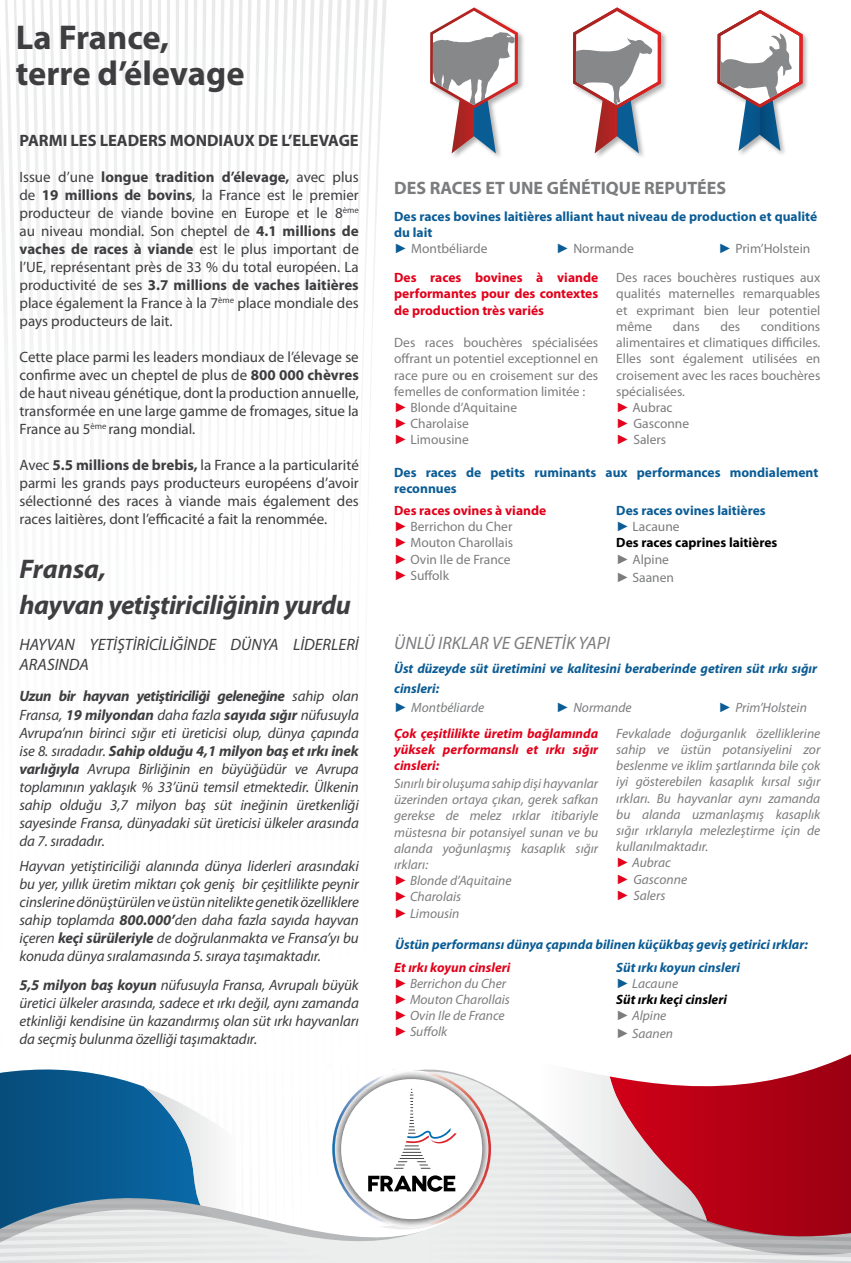
<style>
.page{position:relative;width:851px;height:1263px;background:#fff}
.page>*{position:absolute;margin:0;border:0;box-sizing:border-box;transform-origin:0 0}
.t1{font:700 34.5px/36px "Myriad Pro";color:#3e3d40}
.t2{font:italic 700 27px/36px "Myriad Pro";letter-spacing:-.02em;color:#3e3d40}
.t3{font:700 18px "Myriad Pro";color:#7b7c7e}
.t4{font:italic 18px "Myriad Pro";color:#7b7c7e}
.t5{font:italic 16.5px/19.8px "Myriad Pro";color:#3e3d40}
.t6{font:700 16.5px "Myriad Pro";color:#3e3d40}
.t7{font:italic 15px/18px "Myriad Pro";letter-spacing:-.01em;color:#3e3d40;text-align:justify}
.t8{font:15px/18px "Myriad Pro";color:#3e3d40;text-align:justify}
.t9{font:italic 13.5px/16.2px "Myriad Pro";color:#7b7c7e}
.t10{font:13.5px/16.2px "Myriad Pro";color:#7b7c7e}
.t11{font:italic 700 13.5px/16.2px "Myriad Pro";color:#0b5c95}
.t12{font:700 13.5px/16.2px "Myriad Pro";color:#0b5c95}
.t13{font:700 13.5px/16.2px "Myriad Pro";color:#e2001a;text-align:justify}
.t14{font:italic 700 13.5px/16.2px "Myriad Pro";color:#e2001a;text-align:justify}
.t15{font:700 13.5px/16.2px "Myriad Pro";color:#000}
.s1{font-weight:700}
.s2{font-family:"Century Gothic";font-weight:400}
.s3{font-weight:400;color:#7b7c7e}
.s4{font-family:"Century Gothic";color:#0b5c95}
.s5{font-family:"Century Gothic";color:#e2001a}
.s6{font-weight:700;color:#e2001a}
.s7{color:#0b5c95}
.s8{font-family:"Century Gothic";font-weight:400;color:#0b5c95}
.s9{font-family:"Century Gothic";font-weight:400;color:#7b7c7e}
.s10{font-family:"Century Gothic"}
.s11{color:#000}
</style>
<div class="page">
<svg style="left:0;top:1060px;width:850px;height:203px"></svg>
<img style="left:279px;top:234px;width:9px;height:1029px">
<img style="left:242px;top:0;width:5px;height:1263px">
<img style="left:190px;top:0;width:41px;height:1263px">
<img style="left:174px;top:0;width:5px;height:1263px">
<img style="left:140px;top:0;width:4px;height:1263px">
<img style="left:113px;top:0;width:6px;height:1263px">
<img style="left:86px;top:0;width:25px;height:1263px">
<img style="left:350px;top:0;width:19px;height:1144px">
<img style="left:314px;top:0;width:18px;height:1198px">
<img style="left:280px;top:0;width:17px;height:1253px">
<img style="left:247px;top:0;width:9px;height:1263px">
<img style="left:182px;top:0;width:6px;height:1263px">
<img style="left:149px;top:0;width:3px;height:1263px">
<img style="left:378px;top:0;width:9px;height:1122px">
<img style="left:341px;top:0;width:9px;height:1169px">
<img style="left:305px;top:0;width:9px;height:1231px">
<img style="left:270px;top:0;width:9px;height:1263px">
<img style="left:231px;top:0;width:11px;height:1263px">
<img style="left:166px;top:0;width:4px;height:1263px">
<img style="left:131px;top:0;width:5px;height:1263px">
<img style="left:354px;top:0;width:24px;height:1133px">
<img style="left:321px;top:0;width:20px;height:1183px">
<img style="left:289px;top:0;width:16px;height:1251px">
<img style="left:256px;top:0;width:14px;height:1263px">
<img style="left:157px;top:0;width:4px;height:1263px">
<img style="left:122px;top:0;width:5px;height:1263px">
<img style="left:77px;top:0;width:9px;height:1261px">
<img style="left:68px;top:0;width:10px;height:1223px">
<img style="left:59px;top:0;width:11px;height:1191px">
<img style="left:49px;top:0;width:13px;height:1164px">
<img style="left:40px;top:0;width:14px;height:1141px">
<img style="left:31px;top:0;width:14px;height:1122px">
<img style="left:29px;top:0;width:8px;height:1104px">
<img style="left:14px;top:0;width:15px;height:1107px">
<img style="left:5px;top:0;width:15px;height:1084px">
<img style="left:0;top:0;width:12px;height:1070px">
<img style="left:0;top:261px;width:4px;height:797px">
<div style="left:428px;top:6px;width:97px;height:154px;background:#000;opacity:.32"></div>
<svg style="left:430px;top:7px;width:88px;height:146px"></svg>
<div style="left:571px;top:6px;width:97px;height:154px;background:#000;opacity:.32"></div>
<svg style="left:573px;top:7px;width:88px;height:146px"></svg>
<div style="left:716px;top:8px;width:93px;height:150px;background:#000;opacity:.32"></div>
<svg style="left:717px;top:10px;width:85px;height:141px"></svg>
<hr style="left:850px;top:659px;width:1px;height:43px;background:#9c9e9f">
<h1 class="t1" style="left:16px;top:20px;width:230px">La France, terre d’élevage</h1>
<p class="t6" style="left:20px;top:131px;width:341px">PARMI LES LEADERS MONDIAUX DE L’ELEVAGE</p>
<p class="t8" style="left:20px;top:168px;width:341px">Issue d’une <span class="s1">longue tradition d’élevage,</span> avec plus de <span class="s1">19 millions de bovins</span>, la France est le premier producteur de viande bovine en Europe et le 8<sup>ème </sup>au niveau mondial. Son cheptel de <span class="s1">4.1 millions de vaches de races à viande</span> est le plus important de l’UE, représentant près de 33 % du total européen. La productivité de ses <span class="s1">3.7 millions de vaches laitières </span>place également la France à la 7<sup>ème</sup> place mondiale des pays producteurs de lait.</p>
<p class="t8" style="left:20px;top:348px;width:341px">Cette place parmi les leaders mondiaux de l’élevage se confirme avec un cheptel de plus de <span class="s1">800 000 chèvres </span>de haut niveau génétique, dont la production annuelle, transformée en une large gamme de fromages, situe la France au 5<sup>ème</sup> rang mondial.</p>
<p class="t8" style="left:20px;top:456px;width:341px">Avec <span class="s1">5.5 millions de brebis,</span> la France a la particularité parmi les grands pays producteurs européens d’avoir sélectionné des races à viande mais également des races laitières, dont l’efficacité a fait la renommée.</p>
<h2 class="t2" style="left:20px;top:551px;width:333px">Fransa,<br>hayvan yetiştiriciliğinin yurdu</h2>
<p class="t5" style="left:20px;top:635px;width:341px">HAYVAN YETİŞTİRİCİLİĞİNDE DÜNYA LİDERLERİ<br>ARASINDA</p>
<p class="t7" style="left:20px;top:688px;width:341px"><span class="s1">Uzun bir hayvan yetiştiriciliği geleneğine</span> sahip olan Fransa, <span class="s1">19 milyondan</span> daha fazla <span class="s1">sayıda sığır</span> nüfusuyla Avrupa’nın birinci sığır eti üreticisi olup, dünya çapında ise 8. sıradadır. <span class="s1">Sahip olduğu 4,1 milyon baş et ırkı inek varlığıyla</span> Avrupa Birliğinin en büyüğüdür ve Avrupa toplamının yaklaşık % 33’ünü temsil etmektedir. Ülkenin sahip olduğu 3,7 milyon baş süt ineğinin üretkenliği sayesinde Fransa, dünyadaki süt üreticisi ülkeler arasında da 7. sıradadır.</p>
<p class="t7" style="left:20px;top:857px;width:341px">Hayvan yetiştiriciliği alanında dünya liderleri arasındaki bu yer, yıllık üretim miktarı çok geniş bir çeşitlilikte peynir cinslerine dönüştürülen ve üstün nitelikte genetik özelliklere sahip toplamda <span class="s1">800.000’</span>den daha fazla sayıda hayvan içeren <span class="s1">keçi sürüleriyle</span> de doğrulanmakta ve Fransa’yı bu konuda dünya sıralamasında 5. sıraya taşımaktadır.</p>
<p class="t7" style="left:20px;top:976px;width:341px"><span class="s1">5,5 milyon baş koyun</span> nüfusuyla Fransa, Avrupalı büyük üretici ülkeler arasında, sadece et ırkı değil, aynı zamanda etkinliği kendisine ün kazandırmış olan süt ırkı hayvanları da seçmiş bulunma özelliği taşımaktadır.</p>
<p class="t3" style="left:394px;top:178px;width:333px">DES RACES ET UNE GÉNÉTIQUE REPUTÉES</p>
<p class="t12" style="left:394px;top:208px;width:424px">Des races bovines laitières alliant haut niveau de production et qualité du lait<br><span class="s2">►</span> <span class="s3">Montbéliarde</span></p>
<p class="t10" style="left:556px;top:241px;width:79px"><span class="s4">►</span> Normande</p>
<p class="t10" style="left:718px;top:241px;width:93px"><span class="s4">►</span> Prim’Holstein</p>
<p class="t13" style="left:394px;top:270px;width:205px">Des races bovines à viande performantes pour des contextes de production très variés</p>
<p class="t10" style="left:394px;top:335px;width:205px">Des races bouchères spécialisées offrant un potentiel exceptionnel en race pure ou en croisement sur des femelles de conformation limitée : <span class="s5">►</span> Blonde d’Aquitaine<br><span class="s5">►</span> Charolaise<br><span class="s5">►</span> Limousine</p>
<p class="t10" style="left:616px;top:270px;width:205px;text-align:justify">Des races bouchères rustiques aux qualités maternelles remarquables et exprimant bien leur potentiel même</p>
<p class="t10" style="left:616px;top:318px;width:205px;text-indent:144px">conditions alimentaires et climatiques difficiles.<br>Elles sont également utilisées en croisement avec les races bouchères spécialisées.<br><span class="s5">►</span> Aubrac<br><span class="s5">►</span> Gasconne<br><span class="s5">►</span> Salers</p>
<p class="t12" style="left:394px;top:464px;width:425px">Des races de petits ruminants aux performances mondialement reconnues</p>
<p class="t10" style="left:394px;top:503px;width:153px"><span class="s6">Des races ovines à viande </span><span class="s5">►</span> Berrichon du Cher<br><span class="s5">►</span> Mouton Charollais<br><span class="s5">►</span> Ovin Ile de France<br><span class="s5">►</span> Suffolk</p>
<p class="t15" style="left:616px;top:502px;width:162px"><span class="s7">Des races ovines laitières </span><span class="s8">►</span> <span class="s3">Lacaune<br></span>Des races caprines laitières <span class="s9">►</span> <span class="s3">Alpine</span></p>
<p class="t10" style="left:672px;top:318px;width:28px">dans</p>
<p class="t10" style="left:720px;top:318px;width:21px">des</p>
<p class="t10" style="left:616px;top:569px;width:59px"><span class="s10">►</span> Saanen</p>
<p class="t4" style="left:394px;top:633px;width:217px">ÜNLÜ IRKLAR VE GENETİK YAPI</p>
<p class="t11" style="left:394px;top:659px;width:424px;line-height:19.5px">Üst düzeyde süt üretimini ve kalitesini beraberinde getiren süt ırkı sığır cinsleri:<br><span class="s2">►</span> <span class="s3">Montbéliarde</span></p>
<p class="t9" style="left:556px;top:700px;width:77px"><span class="s4">►</span> Normande</p>
<p class="t9" style="left:718px;top:700px;width:90px"><span class="s4">►</span> Prim’Holstein</p>
<p class="t14" style="left:394px;top:725px;width:205px">Çok çeşitlilikte üretim bağlamında yüksek performanslı et ırkı sığır cinsleri:</p>
<p class="t9" style="left:394px;top:776px;width:205px">Sınırlı bir oluşuma sahip dişi hayvanlar üzerinden ortaya çıkan, gerek safkan gerekse de melez ırklar itibariyle müstesna bir potansiyel sunan ve bu alanda yoğunlaşmış kasaplık sığır ırkları:<br><span class="s5">►</span> Blonde d’Aquitaine<br><span class="s5">►</span> Charolais<br><span class="s5">►</span> Limousin</p>
<p class="t9" style="left:616px;top:725px;width:205px">Fevkalade doğurganlık özelliklerine sahip ve üstün potansiyelini zor beslenme ve iklim şartlarında bile çok iyi gösterebilen kasaplık kırsal sığır ırkları. Bu hayvanlar aynı zamanda bu alanda uzmanlaşmış kasaplık sığır ırklarıyla melezleştirme için de kullanılmaktadır.<br><span class="s5">►</span> Aubrac<br><span class="s5">►</span> Gasconne<br><span class="s5">►</span> Salers</p>
<p class="t11" style="left:395px;top:937px;width:414px">Üstün performansı dünya çapında bilinen küçükbaş geviş getirici ırklar:</p>
<p class="t9" style="left:394px;top:959px;width:118px"><span class="s6">Et ırkı koyun cinsleri </span><span class="s5">►</span> Berrichon du Cher <span class="s5">►</span> Mouton Charollais <span class="s5">►</span> Ovin Ile de France <span class="s5">►</span> Suffolk</p>
<p class="t11" style="left:616px;top:959px;width:125px">Süt ırkı koyun cinsleri <span class="s2">►</span> <span class="s3">Lacaune<br></span><span class="s11">Süt ırkı keçi cinsleri </span><span class="s9">►</span> <span class="s3">Alpine</span></p>
<p class="t9" style="left:616px;top:1026px;width:58px"><span class="s10">►</span> Saanen</p>
</div>
